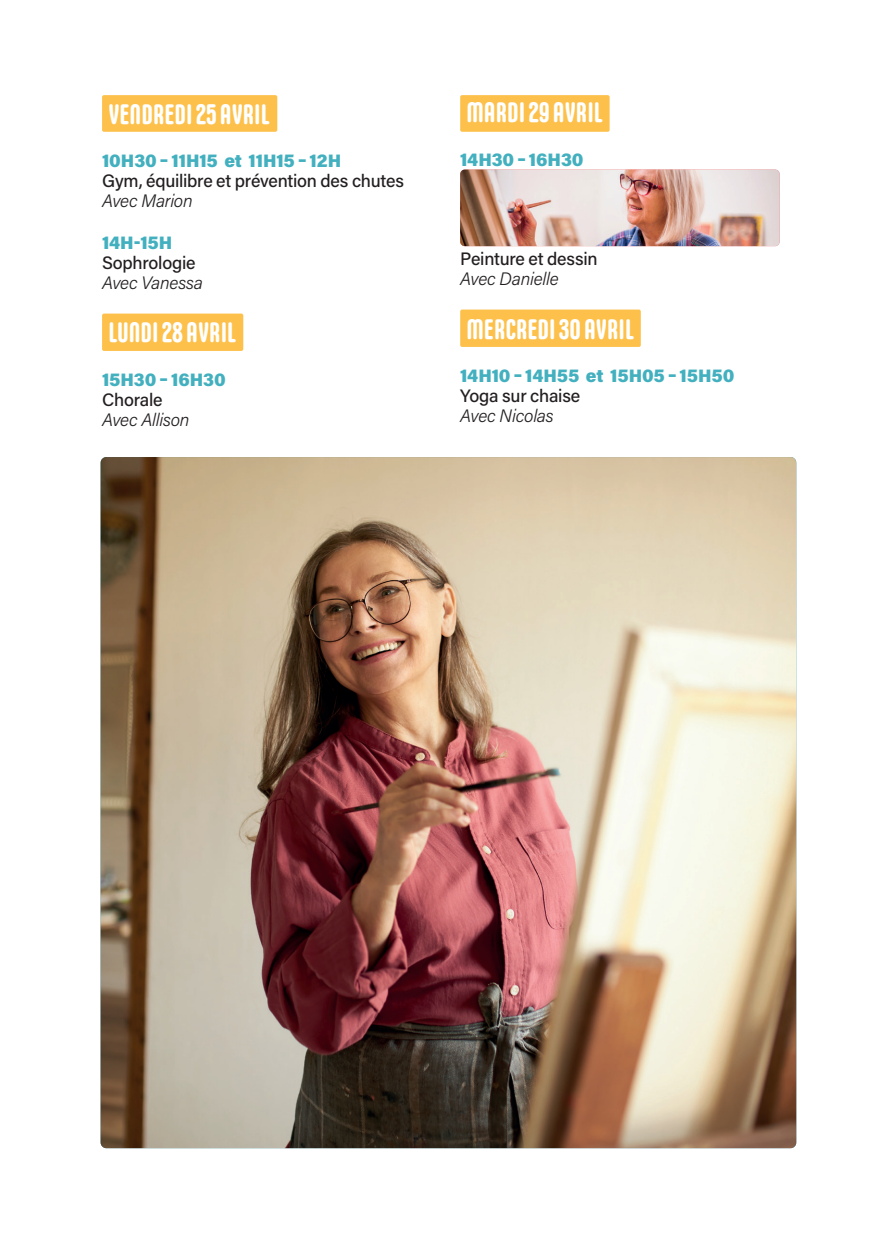
<style>
.page{position:relative;width:896px;height:1248px;background:#fff}
.page>*{position:absolute;margin:0;border:0;box-sizing:border-box;transform-origin:0 0}
.t1{font:700 28px "Carl Marx";color:#fff}
.t2{font:500 18px "Acumin Pro";letter-spacing:-.015em;color:#231f20}
.t3{font:900 18px "Acumin Pro";letter-spacing:-.005em;color:#43b0bf}
.t4{font:italic 300 18px "Acumin Pro";letter-spacing:-.015em;color:#231f20}
</style>
<div class="page">
<div style="left:102px;top:95px;width:175px;height:37px;background:#fdc14b;border-radius:2px"></div>
<div style="left:102px;top:313px;width:141px;height:38px;background:#fdc14b;border-radius:2px"></div>
<div style="left:460px;top:309px;width:181px;height:38px;background:#fdc14b;border-radius:2px"></div>
<div style="left:460px;top:95px;width:149px;height:37px;background:#fdc14b;border-radius:2px"></div>
<img style="left:101px;top:457px;width:695px;height:690px">
<img style="left:460px;top:169px;width:319px;height:77px">
<h1 class="t1" style="left:108px;top:98px;width:163px">VENDREDI 25 AVRIL</h1>
<p class="t3" style="left:102px;top:148px;width:241px">10H30 – 11H15 et 11H15 – 12H</p>
<p class="t2" style="left:102px;top:168px;width:303px">Gym, équilibre et prévention des chutes</p>
<p class="t4" style="left:102px;top:188px;width:92px">Avec Marion</p>
<p class="t3" style="left:102px;top:230px;width:72px">14H-15H</p>
<p class="t2" style="left:102px;top:250px;width:95px">Sophrologie</p>
<p class="t4" style="left:102px;top:270px;width:102px">Avec Vanessa</p>
<h1 class="t1" style="left:108px;top:317px;width:129px">LUNDI 28 AVRIL</h1>
<p class="t3" style="left:102px;top:366px;width:125px">15H30 – 16H30</p>
<p class="t2" style="left:102px;top:387px;width:62px">Chorale</p>
<p class="t4" style="left:102px;top:407px;width:89px">Avec Allison</p>
<h1 class="t1" style="left:466px;top:97px;width:138px">MARDI 29 AVRIL</h1>
<p class="t3" style="left:460px;top:147px;width:125px">14H30 – 16H30</p>
<p class="t2" style="left:460px;top:246px;width:139px">Peinture et dessin</p>
<p class="t4" style="left:460px;top:266px;width:100px">Avec Danielle</p>
<h1 class="t1" style="left:466px;top:313px;width:169px">MERCREDI 30 AVRIL</h1>
<p class="t3" style="left:460px;top:363px;width:276px">14H10 – 14H55 et 15H05 – 15H50</p>
<p class="t2" style="left:460px;top:383px;width:121px">Yoga sur chaise</p>
<p class="t4" style="left:460px;top:403px;width:95px">Avec Nicolas</p>
</div>
